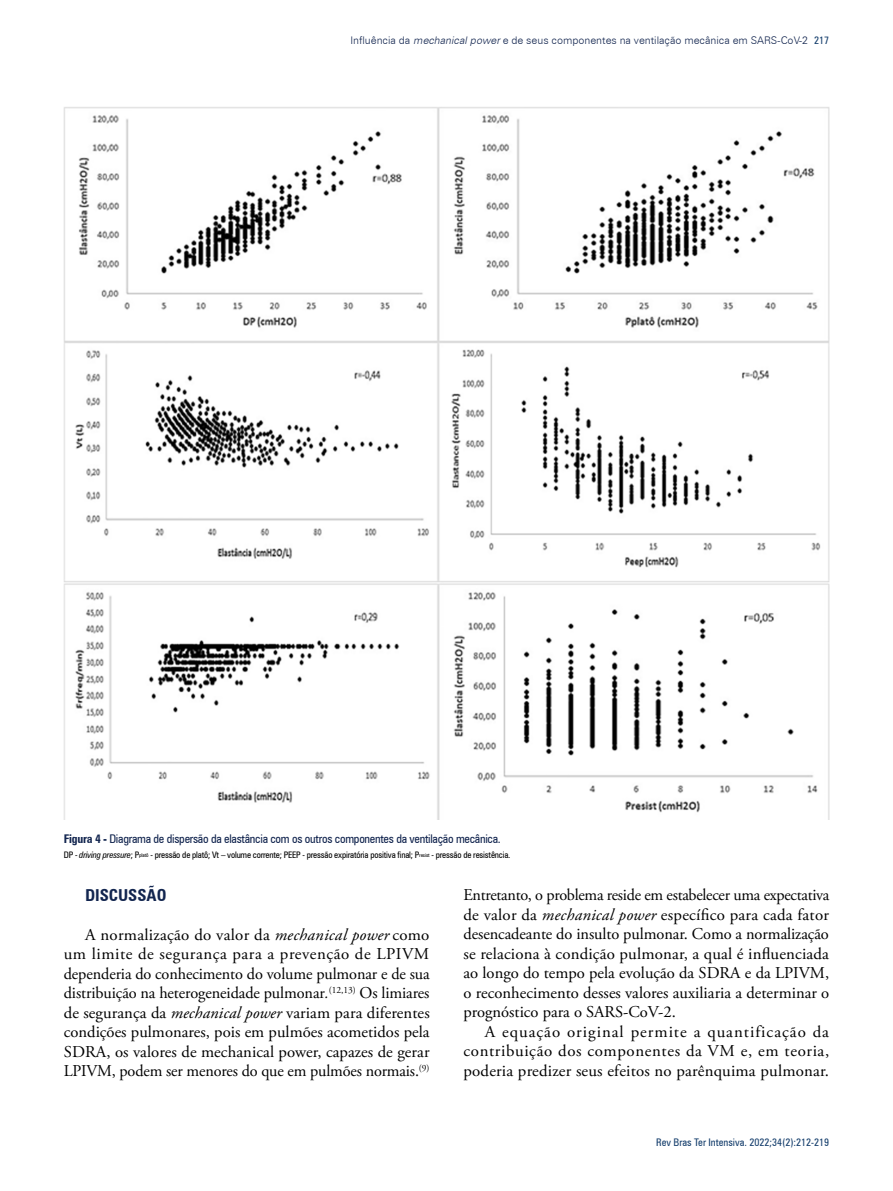
<style>
.page{position:relative;width:893px;height:1191px;background:#fff}
.page>*{position:absolute;margin:0;border:0;box-sizing:border-box;transform-origin:0 0}
.t1{font:16.5px/19.5px "Adobe Garamond Pro";color:#000;text-align:justify}
.t2{font:700 condensed 16.5px "Zurich BT";color:#12254f}
.t3{font:condensed 12px "Zurich BT";letter-spacing:-.02em;color:#12254f}
.t4{font:300 10.5px "Zurich BT";color:#12254f}
.t5{font:condensed 10.5px "Zurich BT";color:#163f6d}
.t6{font:condensed 9px "Zurich BT";letter-spacing:-.02em;color:#000}
.s1{font-style:italic}
.s2{font-weight:400;font-stretch:condensed;color:#163f6d}
.s3{font-weight:700}
.s4{font-size:5.25px}
</style>
<div class="page">
<img style="left:64px;top:107px;width:765px;height:712px">
<p class="t4" style="left:350px;top:34px;width:480px">Influência da <span class="s1">mechanicalpower</span>e de seus componentes na ventilação mecânica em SARS-CoV-2 <span class="s2">217</span></p>
<p class="t3" style="left:64px;top:831px;width:439px"><span class="s3">Figura 4 -</span> Diagrama de dispersão da elastância com os outros componentes da ventilação mecânica.</p>
<p class="t6" style="left:64px;top:849px;width:448px">DP - <span class="s1">driving pressure</span>; P<span class="s4">platô</span> - pressão de platô; Vt – volume corrente; PEEP - pressão expiratória positiva final; P<span class="s4">resist</span> - pressão de resistência.</p>
<p class="t2" style="left:85px;top:885px;width:83px">DISCUSSÃO</p>
<p class="t1" style="left:64px;top:925px;width:367px;text-indent:21px">A normalização do valor da <span class="s1">mechanical power</span> como um limite de segurança para a prevenção de LPIVM dependeria do conhecimento do volume pulmonar e de sua distribuição na heterogeneidade pulmonar<span class="s1">.</span><sup>(12,13)</sup> Os limiares de segurança da <span class="s1">mechanical power</span> variam para diferentes condições pulmonares, pois em pulmões acometidos pela SDRA, os valores de mechanical power, capazes de gerar LPIVM, podem ser menores do que em pulmões normais.<sup>(9)</sup></p>
<p class="t1" style="left:463px;top:886px;width:367px">Entretanto, o problema reside em estabelecer uma expectativa de valor da <span class="s1">mechanical power</span> específico para cada fator desencadeante do insulto pulmonar. Como a normalização se relaciona à condição pulmonar, a qual é influenciada ao longo do tempo pela evolução da SDRA e da LPIVM, o reconhecimento desses valores auxiliaria a determinar o prognóstico para o SARS-CoV-2.</p>
<p class="t1" style="left:463px;top:1022px;width:367px;text-indent:21px">A equação original permite a quantificação da contribuição dos componentes da VM e, em teoria, poderia predizer seus efeitos no parênquima pulmonar.</p>
<p class="t5" style="left:656px;top:1135px;width:174px">Rev Bras Ter Intensiva. 2022;34(2):212-219</p>
</div>
